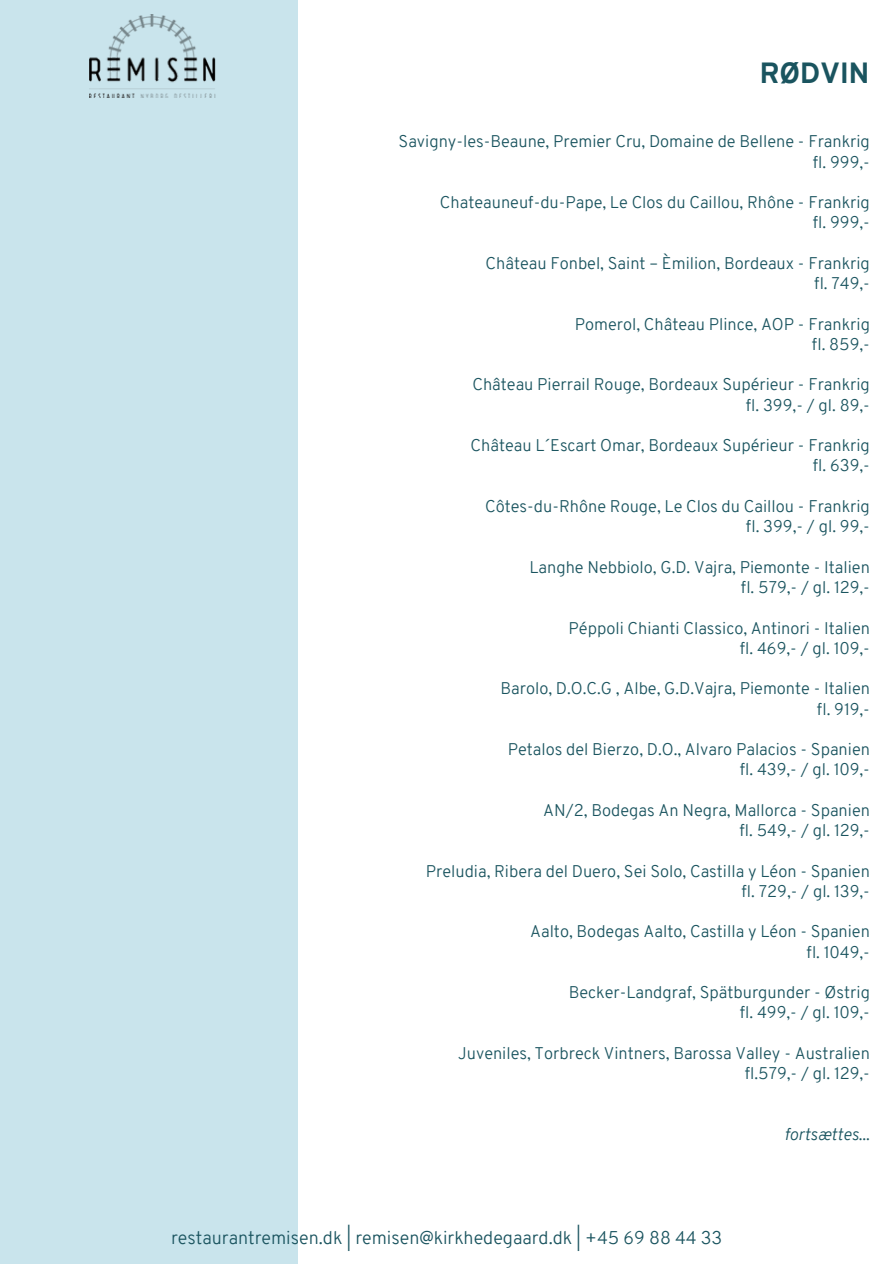
<style>
.page{position:relative;width:893px;height:1264px;background:#fff}
.page>*{position:absolute;margin:0;border:0;box-sizing:border-box;transform-origin:0 0}
.t1{font:800 28.5px "Overpass";color:#1a545f}
.t2{font:300 18px "Overpass";color:#1a545f}
.t3{font:300 16.5px "Overpass";color:#1a545f}
.t4{font:italic 300 16.5px "Overpass";color:#1a545f}
.s1{font-style:normal}
</style>
<div class="page">
<div style="left:0;top:0;width:298px;height:1263px;background:#c9e4ec"></div>
<img style="left:89px;top:14px;width:126px;height:83px">
<p class="t1" style="left:759px;top:62px;width:111px">RØDVIN</p>
<p class="t3" style="left:398px;top:135px;width:473px">Savigny-les-Beaune, Premier Cru, Domaine de Bellene - Frankrig</p>
<p class="t3" style="left:812px;top:155px;width:59px">fl. 999,-</p>
<p class="t3" style="left:440px;top:196px;width:431px">Chateauneuf-du-Pape, Le Clos du Caillou, Rhône - Frankrig</p>
<p class="t3" style="left:812px;top:216px;width:59px">fl. 999,-</p>
<p class="t3" style="left:485px;top:256px;width:386px">Château Fonbel, Saint – Èmilion, Bordeaux - Frankrig</p>
<p class="t3" style="left:814px;top:277px;width:57px">fl. 749,-</p>
<p class="t3" style="left:574px;top:317px;width:296px">Pomerol, Château Plince, AOP - Frankrig</p>
<p class="t3" style="left:811px;top:337px;width:59px">fl. 859,-</p>
<p class="t3" style="left:472px;top:378px;width:399px">Château Pierrail Rouge, Bordeaux Supérieur - Frankrig</p>
<p class="t3" style="left:745px;top:398px;width:126px">fl. 399,- / gl. 89,-</p>
<p class="t3" style="left:470px;top:439px;width:401px">Château L´Escart Omar, Bordeaux Supérieur - Frankrig</p>
<p class="t3" style="left:812px;top:459px;width:59px">fl. 639,-</p>
<p class="t3" style="left:485px;top:499px;width:386px">Côtes-du-Rhône Rouge, Le Clos du Caillou - Frankrig</p>
<p class="t3" style="left:746px;top:520px;width:125px">fl. 399,- / gl. 99,-</p>
<p class="t3" style="left:529px;top:560px;width:342px">Langhe Nebbiolo, G.D. Vajra, Piemonte - Italien</p>
<p class="t3" style="left:740px;top:580px;width:130px">fl. 579,- / gl. 129,-</p>
<p class="t3" style="left:568px;top:621px;width:303px">Péppoli Chianti Classico, Antinori - Italien</p>
<p class="t3" style="left:739px;top:641px;width:132px">fl. 469,- / gl. 109,-</p>
<p class="t3" style="left:500px;top:682px;width:371px">Barolo, D.O.C.G , Albe, G.D.Vajra, Piemonte - Italien</p>
<p class="t3" style="left:816px;top:702px;width:54px">fl. 919,-</p>
<p class="t3" style="left:507px;top:742px;width:364px">Petalos del Bierzo, D.O., Alvaro Palacios - Spanien</p>
<p class="t3" style="left:739px;top:763px;width:132px">fl. 439,- / gl. 109,-</p>
<p class="t3" style="left:543px;top:803px;width:328px">AN/2, Bodegas An Negra, Mallorca - Spanien</p>
<p class="t3" style="left:739px;top:823px;width:132px">fl. 549,- / gl. 129,-</p>
<p class="t3" style="left:426px;top:864px;width:445px">Preludia, Ribera del Duero, Sei Solo, Castilla y Léon - Spanien</p>
<p class="t3" style="left:741px;top:884px;width:130px">fl. 729,- / gl. 139,-</p>
<p class="t3" style="left:530px;top:925px;width:341px">Aalto, Bodegas Aalto, Castilla y Léon - Spanien</p>
<p class="t3" style="left:806px;top:945px;width:65px">fl. 1049,-</p>
<p class="t3" style="left:569px;top:985px;width:302px">Becker-Landgraf, Spätburgunder - Østrig</p>
<p class="t3" style="left:739px;top:1006px;width:132px">fl. 499,- / gl. 109,-</p>
<p class="t3" style="left:458px;top:1046px;width:413px">Juveniles, Torbreck Vintners, Barossa Valley - Australien</p>
<p class="t3" style="left:744px;top:1066px;width:127px">fl.579,- / gl. 129,-</p>
<p class="t2" style="left:171px;top:1229px;width:553px">restaurantremisen.dk | remisen@kirkhedegaard.dk | +45 69 88 44 33</p>
<p class="t4" style="left:784px;top:1127px;width:87px">fortsættes<span class="s1">...</span></p>
</div>
